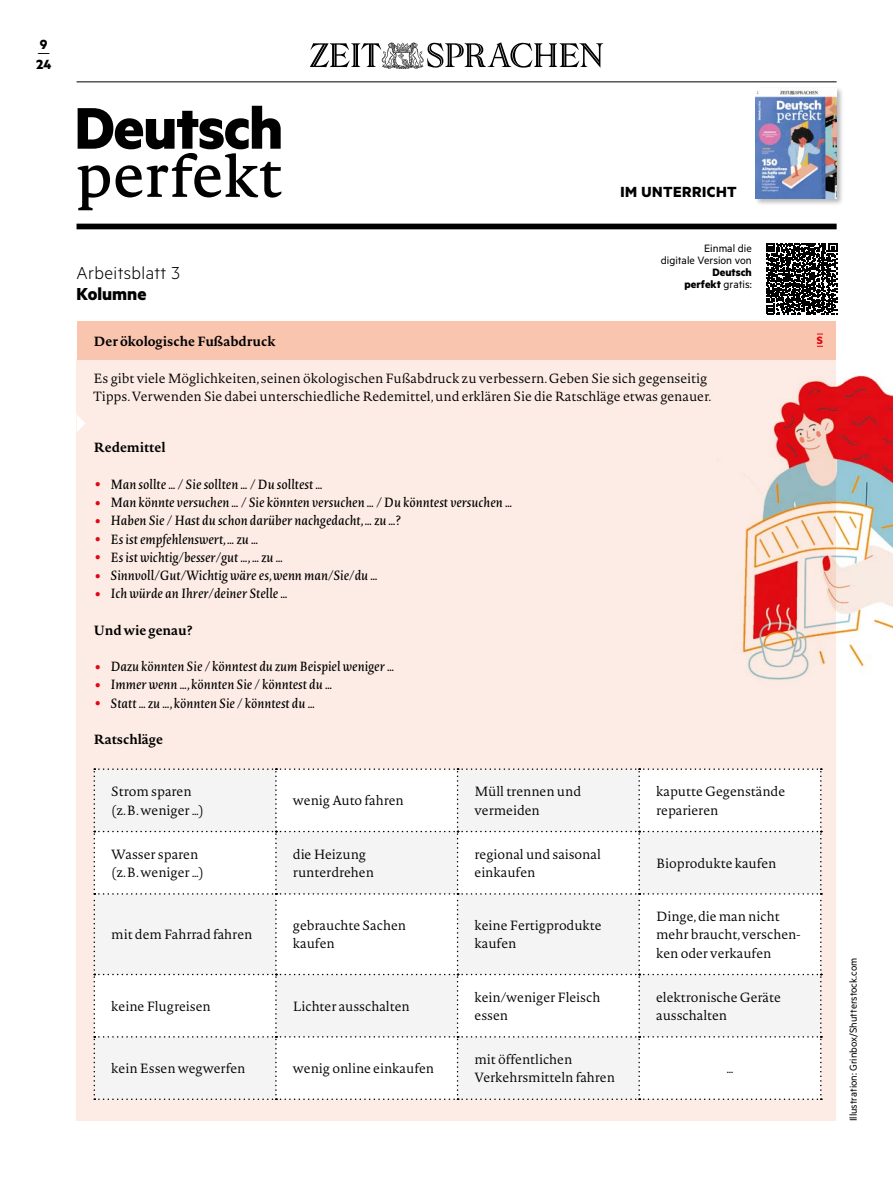
<style>
.page{position:relative;width:893px;height:1191px;background:#fff}
.page>*{position:absolute;margin:0;border:0;box-sizing:border-box;transform-origin:0 0}
.t1{font:300 39px "Novel Pro";color:#e30613}
.t2{font:300 19.5px "Metric";letter-spacing:.02em;color:#000}
.t3{font:700 19.5px "Metric";color:#000}
.t4{font:700 16.5px "Metric";letter-spacing:.03em;color:#000}
.t5{font:700 15px "Metric";color:#000}
.t6{font:15px "Metric";color:#000}
.t7{font:300 13.2px/18.3px "Novel Pro";letter-spacing:-.005em;color:#000}
.t8{font:italic 13.2px "Novel Pro";letter-spacing:-.005em;color:#000}
.t9{font:700 13.2px "Novel Pro";letter-spacing:-.005em;color:#000}
.t10{font:12px/12px "Metric";color:#000;text-align:right}
.t11{font:700 12px/12px "Metric";color:#000;text-align:right}
.t12{font:700 12px "Metric";color:#e30613}
.t13{font:11.25px "Metric";color:#000}
.s1{font-weight:400}
</style>
<div class="page">
<div style="left:77px;top:359px;width:759px;height:761px;background:#fdece5"></div>
<svg style="left:77px;top:415px;width:8px;height:17px"></svg>
<div style="left:77px;top:321px;width:759px;height:39px;background:#f9c5af"></div>
<svg style="left:94px;top:768px;width:728px;height:332px"></svg>
<img style="left:741px;top:375px;width:152px;height:305px">
<svg style="left:766px;top:243px;width:71px;height:71px"></svg>
<div style="left:77px;top:224px;width:760px;height:5px;background:#000"></div>
<svg style="left:78px;top:106px;width:204px;height:104px"></svg>
<svg style="left:310px;top:42px;width:293px;height:27px"></svg>
<hr style="left:77px;top:82px;width:760px;height:1px;background:#000">
<div style="left:754px;top:87px;width:90px;height:119px;background:#000;opacity:.29"></div>
<img style="left:756px;top:88px;width:81px;height:111px">
<p class="t5" style="left:40px;top:35px;width:9px">9</p>
<p class="t6" style="left:37px;top:45px;width:14px">—</p>
<p class="t5" style="left:36px;top:55px;width:17px">24</p>
<p class="t4" style="left:620px;top:182px;width:118px">IM UNTERRICHT</p>
<h2 class="t2" style="left:77px;top:261px;width:105px">Arbeitsblatt 3</h2>
<h2 class="t3" style="left:77px;top:282px;width:71px">Kolumne</h2>
<p class="t10" style="left:661px;top:242px;width:92px">Einmal die<br>digitale Version von</p>
<p class="t11" style="left:684px;top:266px;width:69px">Deutsch perfekt <span class="s1">gratis:</span></p>
<p class="t9" style="left:94px;top:331px;width:183px">Der ökologische Fußabdruck</p>
<p class="t7" style="left:94px;top:368px;width:619px">Es gibt viele Möglichkeiten, seinen ökologischen Fußabdruck zu verbessern. Geben Sie sich gegenseitig<br>Tipps. Verwenden Sie dabei unterschiedliche Redemittel, und erklären Sie die Ratschläge etwas genauer.</p>
<p class="t9" style="left:94px;top:438px;width:74px">Redemittel</p>
<h1 class="t1" style="left:94px;top:453px;width:10px">⋅</h1>
<p class="t8" style="left:111px;top:474px;width:214px">Man sollte … / Sie sollten … / Du solltest …</p>
<h1 class="t1" style="left:94px;top:471px;width:10px">⋅</h1>
<p class="t8" style="left:111px;top:492px;width:403px">Man könnte versuchen … / Sie könnten versuchen … / Du könntest versuchen …</p>
<h1 class="t1" style="left:94px;top:490px;width:10px">⋅</h1>
<p class="t8" style="left:111px;top:511px;width:292px">Haben Sie / Hast du schon darüber nachgedacht, … zu …?</p>
<h1 class="t1" style="left:94px;top:508px;width:10px">⋅</h1>
<p class="t8" style="left:111px;top:529px;width:149px">Es ist empfehlenswert, … zu …</p>
<h1 class="t1" style="left:94px;top:526px;width:10px">⋅</h1>
<p class="t8" style="left:111px;top:547px;width:174px">Es ist wichtig/besser/gut …, … zu …</p>
<h1 class="t1" style="left:94px;top:544px;width:10px">⋅</h1>
<p class="t8" style="left:111px;top:565px;width:269px">Sinnvoll/Gut/Wichtig wäre es, wenn man/Sie/du …</p>
<h1 class="t1" style="left:94px;top:563px;width:10px">⋅</h1>
<p class="t8" style="left:111px;top:583px;width:179px">Ich würde an Ihrer/deiner Stelle …</p>
<p class="t9" style="left:94px;top:620px;width:101px">Und wie genau?</p>
<h1 class="t1" style="left:94px;top:635px;width:10px">⋅</h1>
<p class="t8" style="left:111px;top:656px;width:285px">Dazu könnten Sie / könntest du zum Beispiel weniger …</p>
<h1 class="t1" style="left:94px;top:654px;width:10px">⋅</h1>
<p class="t8" style="left:111px;top:675px;width:223px">Immer wenn …, könnten Sie / könntest du …</p>
<h1 class="t1" style="left:94px;top:672px;width:10px">⋅</h1>
<p class="t8" style="left:111px;top:693px;width:206px">Statt … zu …, könnten Sie / könntest du …</p>
<p class="t9" style="left:94px;top:729px;width:71px">Ratschläge</p>
<p class="t7" style="left:111px;top:782px;width:94px">Strom sparen (z.B. weniger …)</p>
<p class="t7" style="left:293px;top:791px;width:112px">wenig Auto fahren</p>
<p class="t7" style="left:475px;top:782px;width:108px">Müll trennen und vermeiden</p>
<p class="t7" style="left:656px;top:782px;width:130px">kaputte Gegenstände reparieren</p>
<p class="t7" style="left:111px;top:844px;width:94px">Wasser sparen (z.B. weniger …)</p>
<p class="t7" style="left:293px;top:844px;width:83px">die Heizung runterdrehen</p>
<p class="t7" style="left:475px;top:844px;width:128px">regional und saisonal einkaufen</p>
<p class="t7" style="left:656px;top:853px;width:122px">Bioprodukte kaufen</p>
<p class="t7" style="left:111px;top:925px;width:143px">mit dem Fahrrad fahren</p>
<p class="t7" style="left:293px;top:916px;width:115px">gebrauchte Sachen kaufen</p>
<p class="t7" style="left:475px;top:916px;width:129px">keine Fertigprodukte kaufen</p>
<p class="t7" style="left:656px;top:906px;width:146px">Dinge, die man nicht mehr braucht, verschen&shy;ken oder verkaufen</p>
<p class="t7" style="left:111px;top:996px;width:101px">keine Flugreisen</p>
<p class="t7" style="left:293px;top:996px;width:118px">Lichter ausschalten</p>
<p class="t7" style="left:475px;top:987px;width:127px">kein/weniger Fleisch essen</p>
<p class="t7" style="left:656px;top:987px;width:126px">elektronische Geräte ausschalten</p>
<p class="t7" style="left:111px;top:1059px;width:136px">kein Essen wegwerfen</p>
<p class="t7" style="left:293px;top:1059px;width:143px">wenig online einkaufen</p>
<p class="t7" style="left:475px;top:1049px;width:142px">mit öffentlichen<br>Verkehrsmitteln fahren</p>
<p class="t7" style="left:726px;top:1059px;width:9px">…</p>
<p class="t12" style="left:817px;top:333px;width:8px">S</p>
<p class="t13" style="left:847px;top:1121px;width:165px;rotate:-90deg">Illustration: Grinbox/Shutterstock.com</p>
</div>
